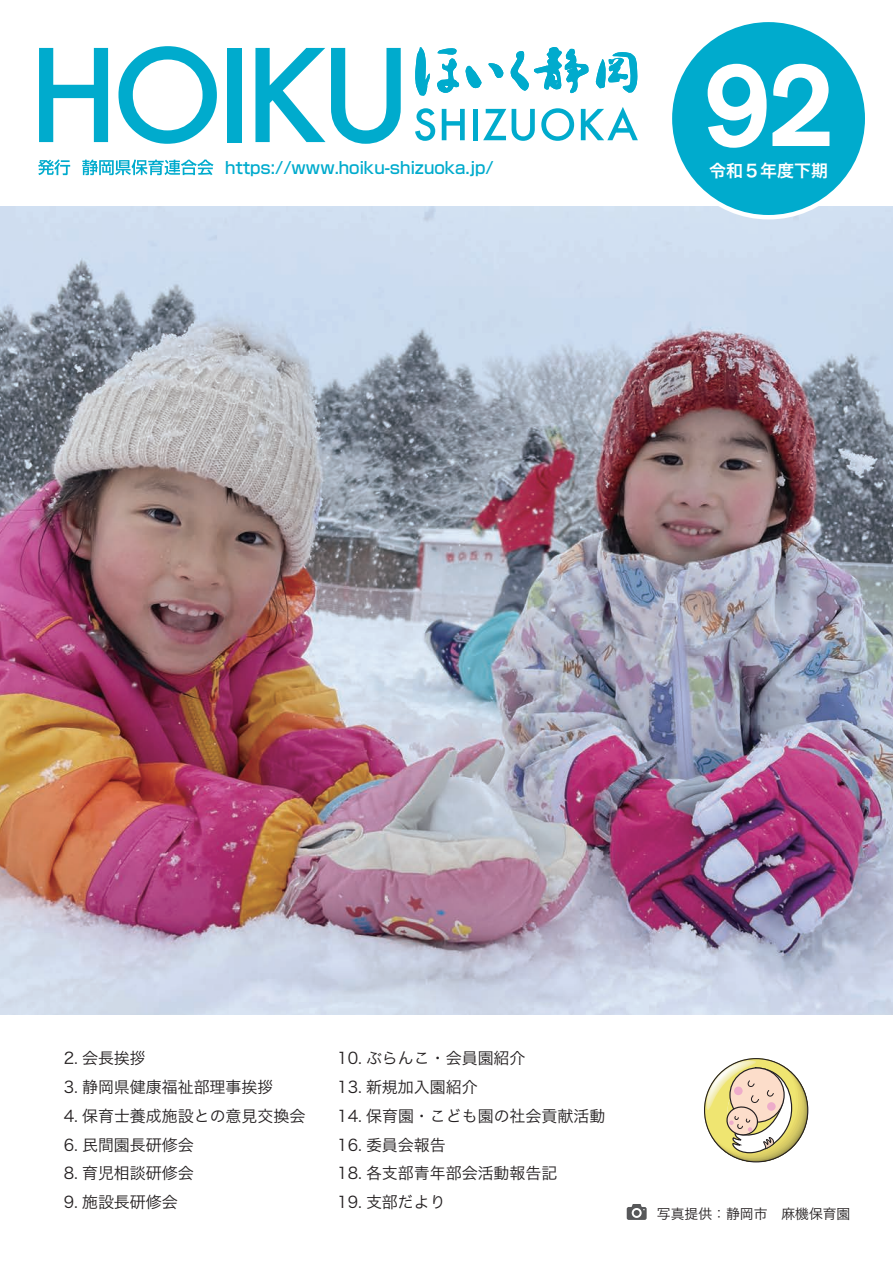
<style>
.page{position:relative;width:893px;height:1263px;background:#fff}
.page>*{position:absolute;margin:0;border:0;box-sizing:border-box;transform-origin:0 0}
.t1{font:16.95px "Hira Kaku Pro W6";color:#fff}
.t2{font:500 16.5px "Shin Go Pr 6 N";color:#00abcd}
.t3{font:15.9px "Hira Kaku Std W3";color:#231f20}
.t4{font:13.8px "Hira Kaku Pro W3";color:#231f20}
</style>
<div class="page">
<img style="left:0;top:206px;width:893px;height:808px">
<svg style="left:704px;top:1058px;width:105px;height:105px"></svg>
<svg style="left:595px;top:52px;width:43px;height:41px"></svg>
<svg style="left:488px;top:63px;width:15px;height:15px"></svg>
<svg style="left:510px;top:47px;width:79px;height:47px"></svg>
<svg style="left:415px;top:47px;width:67px;height:49px"></svg>
<svg style="left:39px;top:48px;width:69px;height:94px"></svg>
<svg style="left:118px;top:46px;width:99px;height:98px"></svg>
<div style="left:227px;top:48px;width:15px;height:94px;background:#00abcd"></div>
<svg style="left:255px;top:48px;width:146px;height:96px"></svg>
<svg style="left:415px;top:108px;width:20px;height:33px"></svg>
<svg style="left:442px;top:109px;width:23px;height:31px"></svg>
<div style="left:473px;top:109px;width:5px;height:31px;background:#00abcd"></div>
<svg style="left:483px;top:109px;width:23px;height:31px"></svg>
<svg style="left:512px;top:109px;width:23px;height:32px"></svg>
<svg style="left:541px;top:108px;width:33px;height:33px"></svg>
<svg style="left:581px;top:107px;width:57px;height:33px"></svg>
<svg style="left:38px;top:159px;width:32px;height:16px"></svg>
<svg style="left:82px;top:160px;width:131px;height:15px"></svg>
<svg style="left:668px;top:22px;width:201px;height:197px"></svg>
<svg style="left:627px;top:1204px;width:20px;height:16px"></svg>
<p class="t2" style="left:225px;top:154px;width:270px">https://www.hoiku-shizuoka j p. /</p>
<p class="t1" style="left:709px;top:155px;width:121px">令和５年度下期</p>
<p class="t3" style="left:64px;top:1046px;width:84px">2. 会長挨拶</p>
<p class="t3" style="left:64px;top:1075px;width:211px">3. 静岡県健康福祉部理事挨拶</p>
<p class="t3" style="left:64px;top:1104px;width:243px">4. 保育士養成施設との意見交換会</p>
<p class="t3" style="left:64px;top:1132px;width:131px">6. 民間園長研修会</p>
<p class="t3" style="left:64px;top:1161px;width:131px">8. 育児相談研修会</p>
<p class="t3" style="left:64px;top:1190px;width:115px">9. 施設長研修会</p>
<p class="t3" style="left:337px;top:1046px;width:190px">10. ぶらんこ・会員園紹介</p>
<p class="t3" style="left:337px;top:1075px;width:142px">13. 新規加入園紹介</p>
<p class="t3" style="left:337px;top:1104px;width:270px">14. 保育園・こども園の社会貢献活動</p>
<p class="t3" style="left:337px;top:1132px;width:110px">16. 委員会報告</p>
<p class="t3" style="left:337px;top:1161px;width:222px">18. 各支部青年部会活動報告記</p>
<p class="t3" style="left:337px;top:1190px;width:110px">19. 支部だより</p>
<p class="t4" style="left:657px;top:1201px;width:195px">写真提供：静岡市　麻機保育園</p>
</div>
